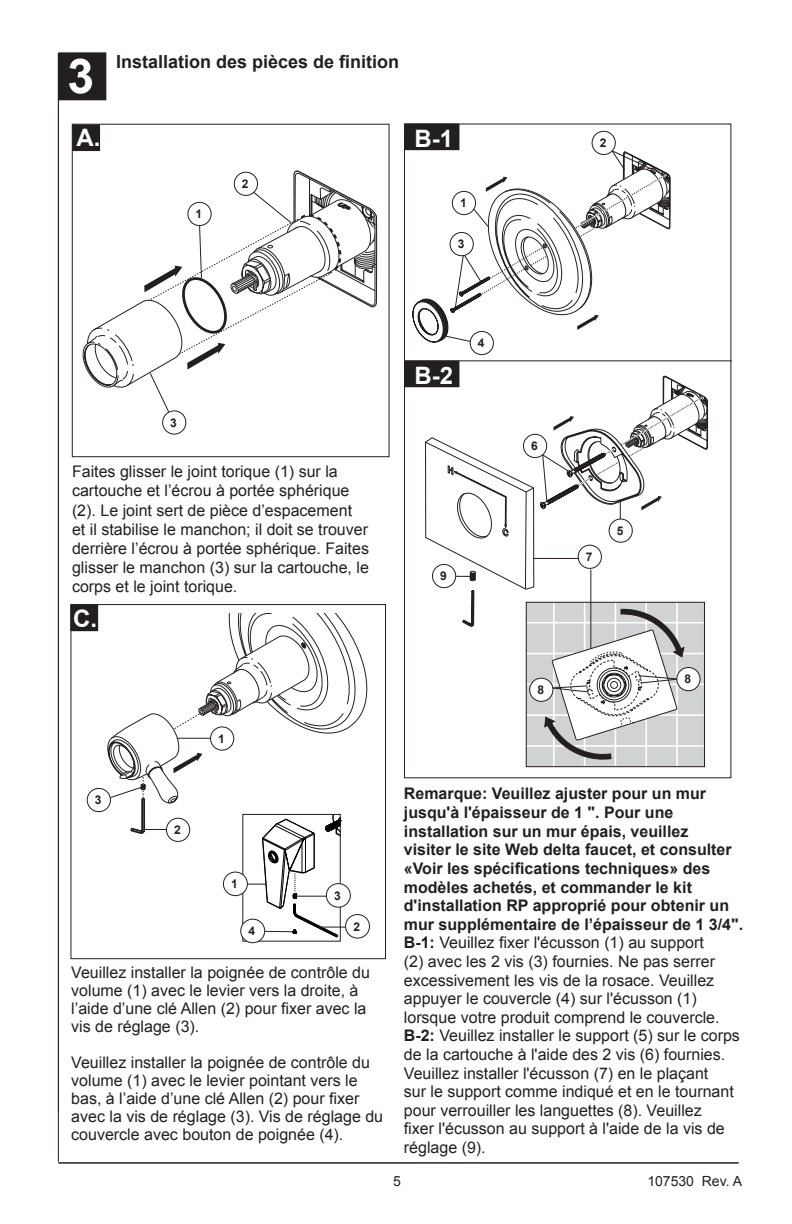
<style>
.page{position:relative;width:792px;height:1224px;background:#fff}
.page>*{position:absolute;margin:0;border:0;box-sizing:border-box;transform-origin:0 0}
.t1{font:700 48px "Arial";color:#fff}
.t2{font:700 24px "Arial";color:#fff}
.t3{font:700 18px "Arial";color:#231f20}
.t4{font:16px/18.6px "Arial";color:#231f20}
.t5{font:14px "Arial";color:#231f20}
.t6{font:700 12px "Arial";color:#231f20}
.s1{font-weight:700}
</style>
<div class="page">
<div style="left:59px;top:53px;width:46px;height:46px;background:#231f20"></div>
<div style="left:58px;top:52px;width:48px;height:48px;border:2px solid #231f20"></div>
<hr style="left:58px;top:53px;width:1px;height:1109px;background:#231f20">
<hr style="left:58px;top:1162px;width:681px;height:1px;background:#231f20">
<svg style="left:72px;top:123px;width:318px;height:293px"></svg>
<div style="left:72px;top:124px;width:317px;height:333px;border:1px solid #231f20"></div>
<div style="left:188px;top:202px;width:23px;height:24px;background:#fff;border-radius:50%"></div>
<div style="left:187px;top:202px;width:25px;height:24px;border:1px solid #231f20;border-radius:50%"></div>
<div style="left:163px;top:411px;width:23px;height:23px;background:#fff;border-radius:50%"></div>
<div style="left:162px;top:410px;width:24px;height:25px;border:1px solid #231f20;border-radius:50%"></div>
<svg style="left:234px;top:172px;width:24px;height:23px"></svg>
<div style="left:234px;top:172px;width:24px;height:24px;border:1px solid #231f20;border-radius:50%"></div>
<div style="left:240px;top:177px;width:12px;height:14px;background:#fff"></div>
<div style="left:71px;top:606px;width:26px;height:24px;background:#231f20"></div>
<div style="left:70px;top:605px;width:28px;height:26px;border:2px solid #231f20"></div>
<div style="left:71px;top:604px;width:315px;height:355px;border:1px solid #231f20"></div>
<div style="left:87px;top:788px;width:24px;height:24px;border:1px solid #231f20;border-radius:50%"></div>
<svg style="left:107px;top:613px;width:260px;height:325px"></svg>
<div style="left:243px;top:814px;width:98px;height:127px;border:1px solid #231f20"></div>
<hr style="left:231px;top:884px;width:35px;height:1px;background:#231f20">
<hr style="left:296px;top:896px;width:30px;height:1px;background:#231f20">
<hr style="left:320px;top:927px;width:30px;height:1px;background:#231f20">
<div style="left:241px;top:919px;width:24px;height:24px;background:#fff;border-radius:50%"></div>
<div style="left:240px;top:919px;width:25px;height:24px;border:1px solid #231f20;border-radius:50%"></div>
<div style="left:326px;top:884px;width:24px;height:23px;background:#fff;border-radius:50%"></div>
<div style="left:326px;top:883px;width:25px;height:25px;border:1px solid #231f20;border-radius:50%"></div>
<div style="left:346px;top:915px;width:24px;height:23px;background:#fff;border-radius:50%"></div>
<div style="left:345px;top:914px;width:25px;height:25px;border:1px solid #231f20;border-radius:50%"></div>
<div style="left:223px;top:872px;width:24px;height:24px;background:#fff;border-radius:50%"></div>
<div style="left:223px;top:872px;width:25px;height:24px;border:1px solid #231f20;border-radius:50%"></div>
<svg style="left:418px;top:123px;width:302px;height:241px"></svg>
<div style="left:466px;top:336px;width:24px;height:23px;background:#fff;border-radius:50%"></div>
<div style="left:526px;top:602px;width:178px;height:165px;background:#d1d2d4"></div>
<hr style="left:676px;top:602px;width:2px;height:165px;background:#fff">
<hr style="left:645px;top:602px;width:2px;height:165px;background:#fff">
<hr style="left:615px;top:602px;width:1px;height:165px;background:#fff">
<hr style="left:584px;top:602px;width:1px;height:165px;background:#fff">
<hr style="left:553px;top:602px;width:2px;height:165px;background:#fff">
<div style="left:406px;top:125px;width:52px;height:24px;background:#231f20"></div>
<div style="left:405px;top:124px;width:54px;height:26px;border:2px solid #231f20"></div>
<div style="left:406px;top:362px;width:52px;height:24px;background:#231f20"></div>
<div style="left:405px;top:361px;width:54px;height:26px;border:2px solid #231f20"></div>
<svg style="left:425px;top:370px;width:284px;height:390px"></svg>
<svg style="left:413px;top:142px;width:277px;height:201px"></svg>
<hr style="left:405px;top:360px;width:327px;height:1px;background:#231f20">
<svg style="left:452px;top:191px;width:24px;height:24px"></svg>
<div style="left:452px;top:191px;width:24px;height:24px;border:1px solid #231f20;border-radius:50%"></div>
<div style="left:458px;top:197px;width:12px;height:13px;background:#fff"></div>
<div style="left:450px;top:233px;width:23px;height:23px;background:#fff;border-radius:50%"></div>
<div style="left:450px;top:232px;width:24px;height:24px;border:1px solid #231f20;border-radius:50%"></div>
<svg style="left:470px;top:331px;width:23px;height:24px"></svg>
<div style="left:470px;top:331px;width:24px;height:24px;border:1px solid #231f20;border-radius:50%"></div>
<div style="left:476px;top:337px;width:12px;height:13px;background:#fff"></div>
<svg style="left:592px;top:131px;width:23px;height:24px"></svg>
<div style="left:592px;top:131px;width:24px;height:24px;border:1px solid #231f20;border-radius:50%"></div>
<div style="left:598px;top:136px;width:12px;height:14px;background:#fff"></div>
<div style="left:530px;top:678px;width:23px;height:23px;background:#fff;border-radius:50%"></div>
<div style="left:529px;top:678px;width:24px;height:24px;border:1px solid #231f20;border-radius:50%"></div>
<div style="left:677px;top:668px;width:23px;height:23px;background:#fff;border-radius:50%"></div>
<div style="left:676px;top:667px;width:25px;height:24px;border:1px solid #231f20;border-radius:50%"></div>
<div style="left:432px;top:564px;width:24px;height:24px;background:#fff;border-radius:50%"></div>
<div style="left:432px;top:564px;width:24px;height:24px;border:1px solid #231f20;border-radius:50%"></div>
<div style="left:609px;top:519px;width:23px;height:23px;background:#fff;border-radius:50%"></div>
<div style="left:609px;top:519px;width:24px;height:24px;border:1px solid #231f20;border-radius:50%"></div>
<div style="left:578px;top:545px;width:23px;height:23px;background:#fff;border-radius:50%"></div>
<div style="left:578px;top:545px;width:24px;height:24px;border:1px solid #231f20;border-radius:50%"></div>
<div style="left:523px;top:434px;width:24px;height:24px;background:#fff;border-radius:50%"></div>
<div style="left:523px;top:434px;width:24px;height:24px;border:1px solid #231f20;border-radius:50%"></div>
<h1 class="t1" style="left:67px;top:44px;width:28px">3</h1>
<p class="t3" style="left:116px;top:50px;width:285px">Installation des pièces de finition</p>
<h2 class="t2" style="left:76px;top:122px;width:25px">A.</h2>
<p class="t6" style="left:196px;top:206px;width:8px">1</p>
<p class="t6" style="left:242px;top:176px;width:8px">2</p>
<h2 class="t2" style="left:414px;top:123px;width:40px">B-1</h2>
<p class="t6" style="left:460px;top:195px;width:8px">1</p>
<p class="t6" style="left:458px;top:236px;width:8px">3</p>
<p class="t6" style="left:170px;top:415px;width:8px">3</p>
<p class="t4" style="left:72px;top:462px;width:299px;line-height:19.2px">Faites glisser le joint torique (1) sur la cartouche et l’écrou à portée sphérique (2). Le joint sert de pièce d’espacement et il stabilise le manchon; il doit se trouver derrière l’écrou à portée sphérique. Faites glisser le manchon (3) sur la cartouche, le corps et le joint torique.</p>
<h2 class="t2" style="left:73px;top:602px;width:25px">C.</h2>
<h2 class="t2" style="left:414px;top:360px;width:40px">B-2</h2>
<p class="t6" style="left:478px;top:335px;width:8px">4</p>
<p class="t6" style="left:440px;top:568px;width:8px">9</p>
<p class="t6" style="left:218px;top:731px;width:8px">1</p>
<p class="t6" style="left:600px;top:135px;width:8px">2</p>
<p class="t6" style="left:531px;top:438px;width:8px">6</p>
<p class="t6" style="left:586px;top:549px;width:8px">7</p>
<p class="t6" style="left:617px;top:523px;width:8px">5</p>
<p class="t6" style="left:537px;top:682px;width:8px">8</p>
<p class="t6" style="left:685px;top:671px;width:8px">8</p>
<p class="t6" style="left:95px;top:792px;width:8px">3</p>
<p class="t6" style="left:174px;top:822px;width:8px">2</p>
<p class="t6" style="left:231px;top:876px;width:8px">1</p>
<p class="t6" style="left:249px;top:923px;width:8px">4</p>
<p class="t6" style="left:334px;top:887px;width:8px">3</p>
<p class="t6" style="left:353px;top:918px;width:8px">2</p>
<p class="t4" style="left:71px;top:964px;width:300px;line-height:18px">Veuillez installer la poignée de contrôle du volume (1) avec le levier vers la droite, à l’aide d’une clé Allen (2) pour fixer avec la vis de réglage (3).</p>
<p class="t4" style="left:71px;top:1054px;width:313px;line-height:18px">Veuillez installer la poignée de contrôle du volume (1) avec le levier pointant vers le bas, à l’aide d’une clé Allen (2) pour fixer avec la vis de réglage (3). Vis de réglage du couvercle avec bouton de poignée (4).</p>
<p class="t4" style="left:404px;top:785px;width:341px"><span class="s1">Remarque: Veuillez ajuster pour un mur jusqu'à l'épaisseur de 1 ". Pour une installation sur un mur épais, veuillez<br>visiter le site Web delta faucet, et consulter «Voir les spécifications techniques» des modèles achetés, et commander le kit d'installation RP approprié pour obtenir un mur supplémentaire de l’épaisseur de 1 3/4".<br>B-1:</span> Veuillez fixer l'écusson (1) au support<br>(2) avec les 2 vis (3) fournies. Ne pas serrer excessivement les vis de la rosace. Veuillez appuyer le couvercle (4) sur l'écusson (1) lorsque votre produit comprend le couvercle.<br><span class="s1">B-2:</span> Veuillez installer le support (5) sur le corps de la cartouche à l'aide des 2 vis (6) fournies.<br>Veuillez installer l'écusson (7) en le plaçant<br>sur le support comme indiqué et en le tournant pour verrouiller les languettes (8). Veuillez<br>fixer l'écusson au support à l'aide de la vis de réglage (9).</p>
<p class="t5" style="left:393px;top:1171px;width:9px">5</p>
<p class="t5" style="left:647px;top:1172px;width:96px">107530 Rev. A</p>
</div>
